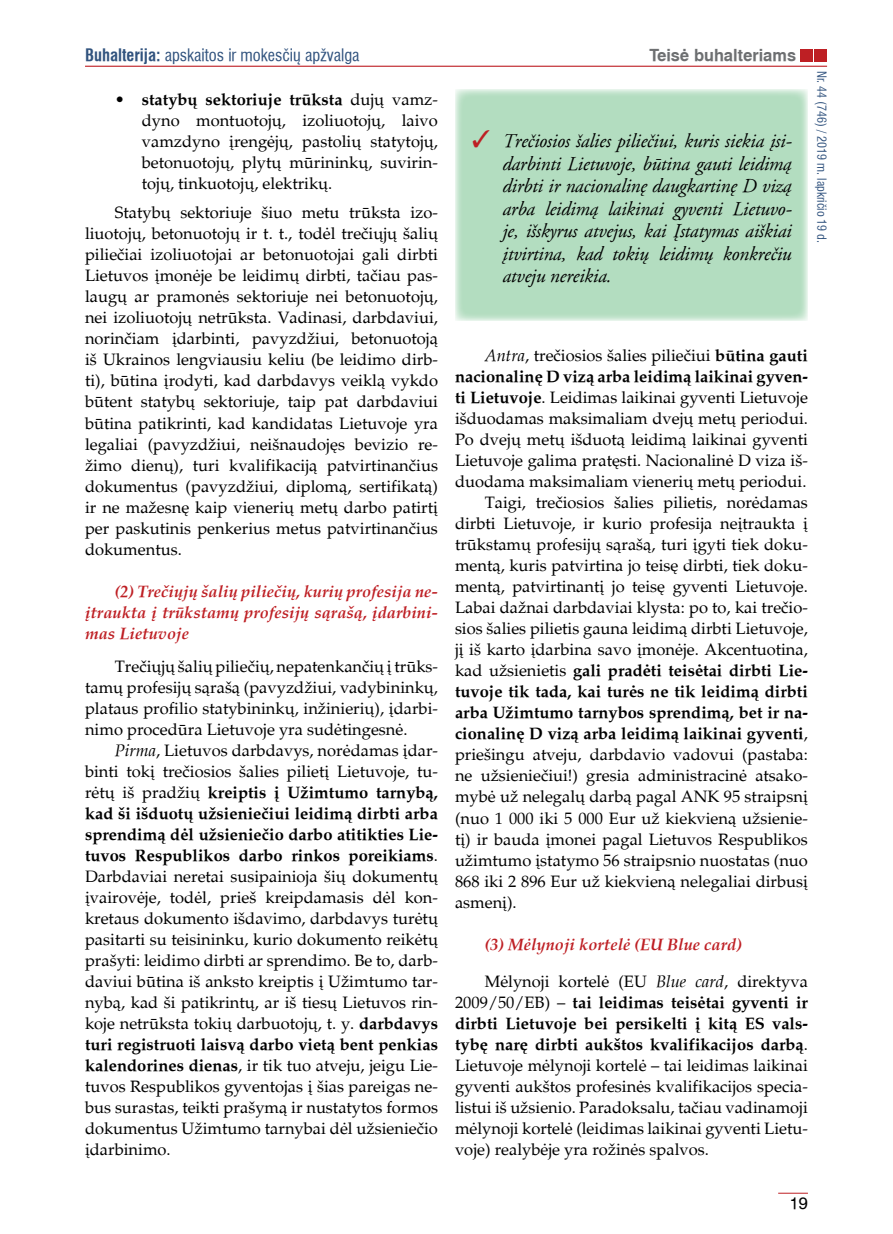
<style>
.page{position:relative;width:893px;height:1234px;background:#fff}
.page>*{position:absolute;margin:0;border:0;box-sizing:border-box;transform-origin:0 0}
.t1{font:italic 19.5px/22.5px "Garamond LT";letter-spacing:-.01em;color:#000;text-align:justify}
.t2{font:16.5px/21px "Palatino LT";color:#000;text-align:justify}
.t3{font:700 16.5px "Palatino LT";color:#000}
.t4{font:italic 700 16.5px/21px "Palatino LT";color:#be1f24;text-align:justify}
.t5{font:condensed 16.5px "Helvetica LT";color:#31537e}
.t6{font:16.5px "Helvetica LT Bold";color:#6d6f71}
.t7{font:16.5px "Helvetica LT";color:#000}
.t8{font:condensed 12px "Helvetica LT";color:#31537e}
.s1{font-weight:700}
.s2{font-style:italic}
.s3{font-weight:400}
</style>
<div class="page">
<div style="left:814px;top:49px;width:13px;height:13px;background:#be1f24"></div>
<div style="left:800px;top:49px;width:13px;height:13px;background:#be1f24"></div>
<hr style="left:85px;top:66px;width:742px;height:1px;background:#be1f24">
<hr style="left:778px;top:1192px;width:30px;height:1px;background:#be1f24">
<div style="left:455px;top:89px;width:353px;height:232px;background:#b3ddc0"></div>
<p class="t5" style="left:85px;top:44px;width:276px"><span class="s1">Buhalterija:</span> apskaitos ir mokesčių apžvalga</p>
<p class="t6" style="left:649px;top:45px;width:148px">Teisė buhalteriams</p>
<p class="t2" style="left:142px;top:89px;width:298px;text-indent:-27px"><span class="s1">• statybų sektoriuje trūksta</span> dujų vamz&shy;dyno montuotojų, izoliuotojų, laivo vamzdyno įrengėjų, pastolių statytojų, betonuotojų, plytų mūrininkų, suvirin&shy;tojų, tinkuotojų, elektrikų.</p>
<p class="t2" style="left:85px;top:202px;width:354px;text-indent:30px">Statybų sektoriuje šiuo metu trūksta izo&shy;liuotojų, betonuotojų ir t. t., todėl trečiųjų šalių piliečiai izoliuotojai ar betonuotojai gali dirbti Lietuvos įmonėje be leidimų dirbti, tačiau pas&shy;laugų ar pramonės sektoriuje nei betonuotojų, nei izoliuotojų netrūksta. Vadinasi, darbdaviui, norinčiam įdarbinti, pavyzdžiui, betonuotoją iš Ukrainos lengviausiu keliu (be leidimo dirb&shy;ti), būtina įrodyti, kad darbdavys veiklą vykdo būtent statybų sektoriuje, taip pat darbdaviui būtina patikrinti, kad kandidatas Lietuvoje yra legaliai (pavyzdžiui, neišnaudojęs bevizio re&shy;žimo dienų), turi kvalifikaciją patvirtinančius dokumentus (pavyzdžiui, diplomą, sertifikatą) ir ne mažesnę kaip vienerių metų darbo patirtį per paskutinis penkerius metus patvirtinančius dokumentus.</p>
<p class="t4" style="left:85px;top:580px;width:354px;text-indent:30px">(2) Trečiųjų šalių piliečių, kurių profesija ne&shy;įtraukta į trūkstamų profesijų sąrašą, įdarbini&shy;mas Lietuvoje</p>
<p class="t2" style="left:85px;top:655px;width:354px;text-indent:30px">Trečiųjų šalių piliečių, nepatenkančių į trūks&shy;tamų profesijų sąrašą (pavyzdžiui, vadybininkų, plataus profilio statybininkų, inžinierių), įdarbi&shy;nimo procedūra Lietuvoje yra sudėtingesnė.</p>
<p class="t2" style="left:85px;top:739px;width:354px;text-indent:30px"><span class="s2">Pirma</span>, Lietuvos darbdavys, norėdamas įdar&shy;binti tokį trečiosios šalies pilietį Lietuvoje, tu&shy;rėtų iš pradžių <span class="s1">kreiptis į Užimtumo tarnybą, kad ši išduotų užsieniečiui leidimą dirbti arba sprendimą dėl užsieniečio darbo atitikties Lie&shy;tuvos Respublikos darbo rinkos poreikiams</span>.<br>Darbdaviai neretai susipainioja šių dokumentų įvairovėje, todėl, prieš kreipdamasis dėl kon&shy;kretaus dokumento išdavimo, darbdavys turėtų pasitarti su teisininku, kurio dokumento reikėtų prašyti: leidimo dirbti ar sprendimo. Be to, darb&shy;daviui būtina iš anksto kreiptis į Užimtumo tar&shy;nybą, kad ši patikrintų, ar iš tiesų Lietuvos rin&shy;koje netrūksta tokių darbuotojų, t. y. <span class="s1">darbdavys turi registruoti laisvą darbo vietą bent penkias kalendorines dienas</span>, ir tik tuo atveju, jeigu Lie&shy;tuvos Respublikos gyventojas į šias pareigas ne&shy;bus surastas, teikti prašymą ir nustatytos formos dokumentus Užimtumo tarnybai dėl užsieniečio įdarbinimo.</p>
<p class="t1" style="left:502px;top:130px;width:291px">Trečiosios šalies piliečiui, kuris siekia įsi&shy;darbinti Lietuvoje, būtina gauti leidimą dirbti ir nacionalinę daugkartinę D vizą arba leidimą laikinai gyventi Lietuvo&shy;je, išskyrus atvejus, kai Įstatymas aiškiai įtvirtina, kad tokių leidimų konkrečiu atveju nereikia.</p>
<p class="t8" style="left:830px;top:71px;width:173px;rotate:90deg">Nr. 44 (746) / 2019 m. lapkričio 19 d.</p>
<p class="t2" style="left:485px;top:345px;width:325px"><span class="s2">Antra</span>, trečiosios šalies piliečiui <span class="s1">būtina gauti</span></p>
<p class="t3" style="left:455px;top:365px;width:354px">nacionalinę D vizą arba leidimą laikinai gyven-</p>
<p class="t2" style="left:455px;top:387px;width:354px"><span class="s1">ti Lietuvoje</span>. Leidimas laikinai gyventi Lietuvoje</p>
<p class="t2" style="left:455px;top:408px;width:354px">išduodamas maksimaliam dvejų metų periodui.</p>
<p class="t2" style="left:455px;top:429px;width:354px">Po dvejų metų išduotą leidimą laikinai gyventi</p>
<p class="t2" style="left:455px;top:450px;width:354px">Lietuvoje galima pratęsti. Nacionalinė D viza iš-</p>
<p class="t2" style="left:455px;top:471px;width:353px">duodama maksimaliam vienerių metų periodui.</p>
<p class="t2" style="left:485px;top:492px;width:325px">Taigi, trečiosios šalies pilietis, norėdamas</p>
<p class="t2" style="left:455px;top:513px;width:354px">dirbti Lietuvoje, ir kurio profesija neįtraukta į</p>
<p class="t2" style="left:455px;top:534px;width:354px">trūkstamų profesijų sąrašą, turi įgyti tiek doku-</p>
<p class="t2" style="left:455px;top:555px;width:354px">mentą, kuris patvirtina jo teisę dirbti, tiek doku-</p>
<p class="t2" style="left:455px;top:576px;width:354px">mentą, patvirtinantį jo teisę gyventi Lietuvoje.</p>
<p class="t2" style="left:455px;top:597px;width:354px">Labai dažnai darbdaviai klysta: po to, kai trečio-</p>
<p class="t2" style="left:455px;top:618px;width:354px">sios šalies pilietis gauna leidimą dirbti Lietuvoje,</p>
<p class="t2" style="left:455px;top:639px;width:354px">jį iš karto įdarbina savo įmonėje. Akcentuotina,</p>
<p class="t3" style="left:455px;top:659px;width:354px"><span class="s3">kad užsienietis</span> gali pradėti teisėtai dirbti Lie-</p>
<p class="t3" style="left:455px;top:680px;width:354px">tuvoje tik tada, kai turės ne tik leidimą dirbti</p>
<p class="t3" style="left:455px;top:701px;width:354px">arba Užimtumo tarnybos sprendimą, bet ir na-</p>
<p class="t3" style="left:455px;top:722px;width:354px">cionalinę D vizą arba leidimą laikinai gyventi<span class="s3">,</span></p>
<p class="t2" style="left:455px;top:744px;width:354px">priešingu atveju, darbdavio vadovui (pastaba:</p>
<p class="t2" style="left:455px;top:765px;width:354px">ne užsieniečiui!) gresia administracinė atsako-</p>
<p class="t2" style="left:455px;top:786px;width:354px">mybė už nelegalų darbą pagal ANK 95 straipsnį</p>
<p class="t2" style="left:455px;top:807px;width:354px">(nuo 1 000 iki 5 000 Eur už kiekvieną užsienie-</p>
<p class="t2" style="left:455px;top:828px;width:354px">tį) ir bauda įmonei pagal Lietuvos Respublikos</p>
<p class="t2" style="left:455px;top:849px;width:354px">užimtumo įstatymo 56 straipsnio nuostatas (nuo</p>
<p class="t2" style="left:455px;top:870px;width:354px">868 iki 2 896 Eur už kiekvieną nelegaliai dirbusį</p>
<p class="t2" style="left:455px;top:891px;width:63px">asmenį).</p>
<p class="t4" style="left:485px;top:933px;width:259px">(3) Mėlynoji kortelė (EU Blue card)</p>
<p class="t2" style="left:455px;top:971px;width:354px;text-indent:30px">Mėlynoji kortelė (EU <span class="s2">Blue card</span>, direktyva 2009/50/EB) – <span class="s1">tai leidimas teisėtai gyventi ir dirbti Lietuvoje bei persikelti į kitą ES vals&shy;tybę narę dirbti aukštos kvalifikacijos darbą</span>.<br>Lietuvoje mėlynoji kortelė – tai leidimas laikinai gyventi aukštos profesinės kvalifikacijos specia&shy;listui iš užsienio. Paradoksalu, tačiau vadinamoji mėlynoji kortelė (leidimas laikinai gyventi Lietu&shy;voje) realybėje yra rožinės spalvos.</p>
<p class="t7" style="left:790px;top:1192px;width:20px">19</p>
</div>
